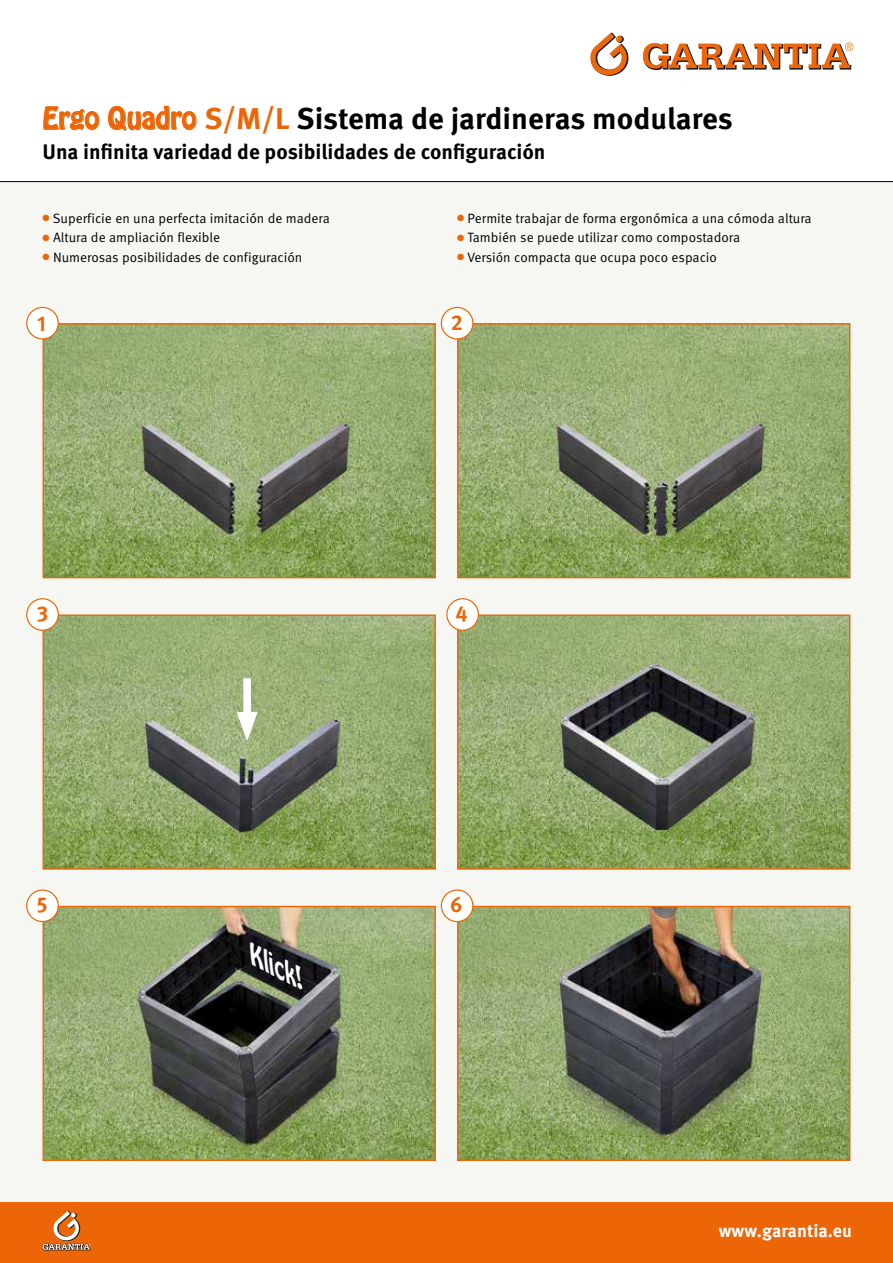
<style>
.page{position:relative;width:893px;height:1263px;background:#fff}
.page>*{position:absolute;margin:0;border:0;box-sizing:border-box;transform-origin:0 0}
.t1{font:700 30px "Meta Pro";letter-spacing:-.005em;color:#000}
.t2{font:italic 23.55px "Hobo Std";color:#fff}
.t3{font:700 21.45px "Meta Pro";color:#ec6608}
.t4{font:700 21px "Meta Pro";color:#000}
.t5{font:700 18px "Meta Pro";color:#fff}
.t6{font:13.5px "Meta Pro";color:#000}
.s1{font-family:"Hobo Std";font-weight:400;font-size:27px;color:#ec6608}
.s2{color:#ec6608}
</style>
<div class="page">
<div style="left:0;top:181px;width:893px;height:1021px;background:#f6f6f2"></div>
<svg style="left:643px;top:43px;width:210px;height:27px"></svg>
<svg style="left:590px;top:33px;width:38px;height:42px"></svg>
<div style="left:0;top:1202px;width:893px;height:61px;background:#ec6608"></div>
<hr style="left:0;top:181px;width:893px;height:1px;background:#000">
<svg style="left:43px;top:1211px;width:48px;height:39px"></svg>
<img style="left:45px;top:325px;width:389px;height:251px">
<div style="left:43px;top:323px;width:393px;height:255px;border:1px solid #ec6608"></div>
<img style="left:459px;top:325px;width:389px;height:251px">
<div style="left:457px;top:323px;width:393px;height:255px;border:1px solid #ec6608"></div>
<div style="left:27px;top:307px;width:31px;height:32px;background:#fff;border-radius:50%"></div>
<div style="left:26px;top:307px;width:33px;height:32px;border:1px solid #ec6608;border-radius:50%"></div>
<div style="left:441px;top:307px;width:32px;height:32px;background:#fff;border-radius:50%"></div>
<div style="left:441px;top:307px;width:32px;height:32px;border:1px solid #ec6608;border-radius:50%"></div>
<img style="left:45px;top:616px;width:389px;height:252px">
<div style="left:43px;top:614px;width:393px;height:256px;border:1px solid #ec6608"></div>
<img style="left:459px;top:616px;width:389px;height:252px">
<div style="left:457px;top:614px;width:393px;height:256px;border:1px solid #ec6608"></div>
<div style="left:243px;top:678px;width:8px;height:46px;background:#fff"></div>
<svg style="left:236px;top:712px;width:22px;height:29px"></svg>
<div style="left:27px;top:599px;width:31px;height:31px;background:#fff;border-radius:50%"></div>
<div style="left:26px;top:598px;width:33px;height:33px;border:1px solid #ec6608;border-radius:50%"></div>
<div style="left:447px;top:599px;width:31px;height:31px;background:#fff;border-radius:50%"></div>
<div style="left:446px;top:598px;width:33px;height:33px;border:1px solid #ec6608;border-radius:50%"></div>
<img style="left:45px;top:908px;width:389px;height:251px">
<div style="left:43px;top:906px;width:393px;height:255px;border:1px solid #ec6608"></div>
<img style="left:459px;top:908px;width:389px;height:251px">
<div style="left:457px;top:906px;width:393px;height:255px;border:1px solid #ec6608"></div>
<div style="left:27px;top:890px;width:31px;height:31px;background:#fff;border-radius:50%"></div>
<div style="left:26px;top:889px;width:33px;height:33px;border:1px solid #ec6608;border-radius:50%"></div>
<div style="left:441px;top:890px;width:32px;height:31px;background:#fff;border-radius:50%"></div>
<div style="left:441px;top:889px;width:32px;height:33px;border:1px solid #ec6608;border-radius:50%"></div>
<svg style="left:43px;top:106px;width:56px;height:24px"></svg>
<svg style="left:108px;top:106px;width:89px;height:25px"></svg>
<h1 class="t1" style="left:43px;top:100px;width:692px"><span class="s1">Ergo Quadro</span> <span class="s2">S/M/L</span> Sistema de jardineras modulares</h1>
<h3 class="t4" style="left:43px;top:138px;width:505px">Una infinita variedad de posibilidades de configuración</h3>
<p class="t6" style="left:43px;top:210px;width:289px"><span class="s2">●</span> Superficie en una perfecta imitación de madera</p>
<p class="t6" style="left:43px;top:229px;width:179px"><span class="s2">●</span> Altura de ampliación flexible</p>
<p class="t6" style="left:43px;top:249px;width:261px"><span class="s2">●</span> Numerosas posibilidades de configuración</p>
<p class="t6" style="left:457px;top:210px;width:356px"><span class="s2">●</span> Permite trabajar de forma ergonómica a una cómoda altura</p>
<p class="t6" style="left:457px;top:229px;width:285px"><span class="s2">●</span> También se puede utilizar como compostadora</p>
<p class="t6" style="left:457px;top:249px;width:261px"><span class="s2">●</span> Versión compacta que ocupa poco espacio</p>
<h3 class="t3" style="left:37px;top:310px;width:10px">1</h3>
<h3 class="t3" style="left:451px;top:309px;width:14px">2</h3>
<h3 class="t3" style="left:37px;top:600px;width:13px">3</h3>
<h3 class="t3" style="left:456px;top:600px;width:14px">4</h3>
<h3 class="t3" style="left:37px;top:891px;width:12px">5</h3>
<h3 class="t3" style="left:450px;top:891px;width:14px">6</h3>
<h2 class="t2" style="left:262px;top:941px;width:60px;rotate:26deg">Klick!</h2>
<h3 class="t5" style="left:719px;top:1220px;width:135px">www.garantia.eu</h3>
</div>
